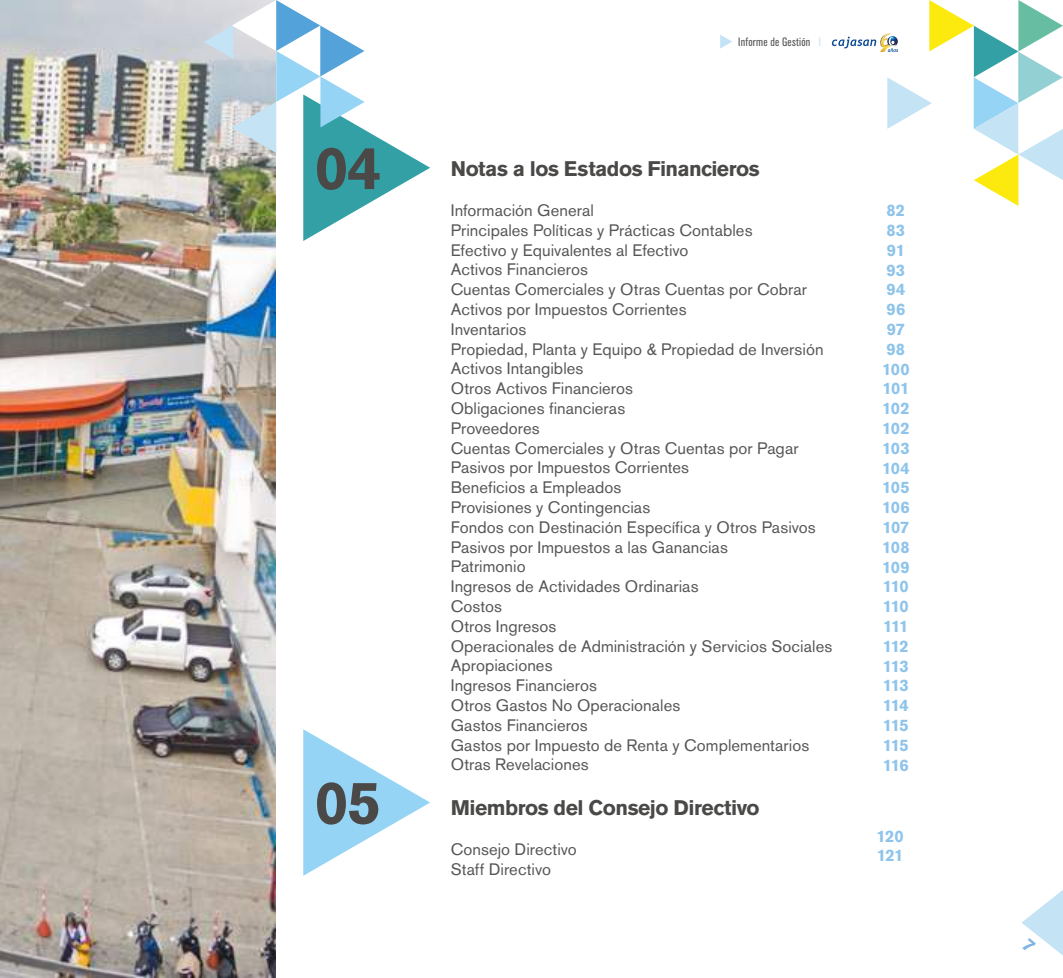
<style>
.page{position:relative;width:1063px;height:978px;background:#fff}
.page>*{position:absolute;margin:0;border:0;box-sizing:border-box;transform-origin:0 0}
.t1{font:700 60px "Akzidenz Grotesk BE";color:#4a4948}
.t2{font:700 21px "Akzidenz Grotesk BE";letter-spacing:-.02em;color:#4a4948}
.t3{font:16.5px/19.8px "Akzidenz Grotesk BE";letter-spacing:.005em;color:#575656}
.t4{font:700 16.5px/19.8px "Akzidenz Grotesk BE";letter-spacing:-.03em;color:#8ec4eb}
.t5{font:condensed 12px "Akzidenz Grotesk BE";letter-spacing:.02em;color:#575656}
.s1{color:#c4e3f5}
</style>
<div class="page">
<svg style="left:720px;top:35px;width:12px;height:14px"></svg>
<img style="left:0;top:1px;width:276px;height:976px">
<svg style="left:303px;top:729px;width:127px;height:147px"></svg>
<svg style="left:204px;top:0;width:226px;height:241px"></svg>
<svg style="left:832px;top:0;width:231px;height:206px"></svg>
<svg style="left:1022px;top:890px;width:41px;height:66px"></svg>
<h1 class="t1" style="left:315px;top:133px;width:68px">04</h1>
<h1 class="t1" style="left:315px;top:768px;width:68px">05</h1>
<p class="t5" style="left:738px;top:35px;width:84px">Informe de Gestión <span class="s1">l</span></p>
<p class="t2" style="left:451px;top:157px;width:311px">Notas a los Estados Financieros</p>
<p class="t3" style="left:451px;top:200px;width:383px">Información General<br>Principales Políticas y Prácticas Contables<br>Efectivo y Equivalentes al Efectivo<br>Activos Financieros<br>Cuentas Comerciales y Otras Cuentas por Cobrar<br>Activos por Impuestos Corrientes<br>Inventarios<br>Propiedad, Planta y Equipo &amp; Propiedad de Inversión<br>Activos Intangibles<br>Otros Activos Financieros<br>Obligaciones financieras<br>Proveedores<br>Cuentas Comerciales y Otras Cuentas por Pagar<br>Pasivos por Impuestos Corrientes<br>Beneficios a Empleados<br>Provisiones y Contingencias<br>Fondos con Destinación Específica y Otros Pasivos<br>Pasivos por Impuestos a las Ganancias<br>Patrimonio<br>Ingresos de Actividades Ordinarias<br>Costos<br>Otros Ingresos<br>Operacionales de Administración y Servicios Sociales<br>Apropiaciones<br>Ingresos Financieros<br>Otros Gastos No Operacionales<br>Gastos Financieros<br>Gastos por Impuesto de Renta y Complementarios<br>Otras Revelaciones</p>
<p class="t2" style="left:451px;top:796px;width:311px">Miembros del Consejo Directivo</p>
<p class="t3" style="left:451px;top:839px;width:128px">Consejo Directivo<br>Staff Directivo</p>
<p class="t4" style="left:882px;top:201px;width:29px">82<br>83<br>91<br>93<br>94<br>96<br>97<br>98<br>100<br>101<br>102<br>102<br>103<br>104<br>105<br>106<br>107<br>108<br>109<br>110<br>110<br>111<br>112<br>113<br>113<br>114<br>115<br>115<br>116</p>
<p class="t4" style="left:876px;top:826px;width:29px">120<br>121</p>
</div>
